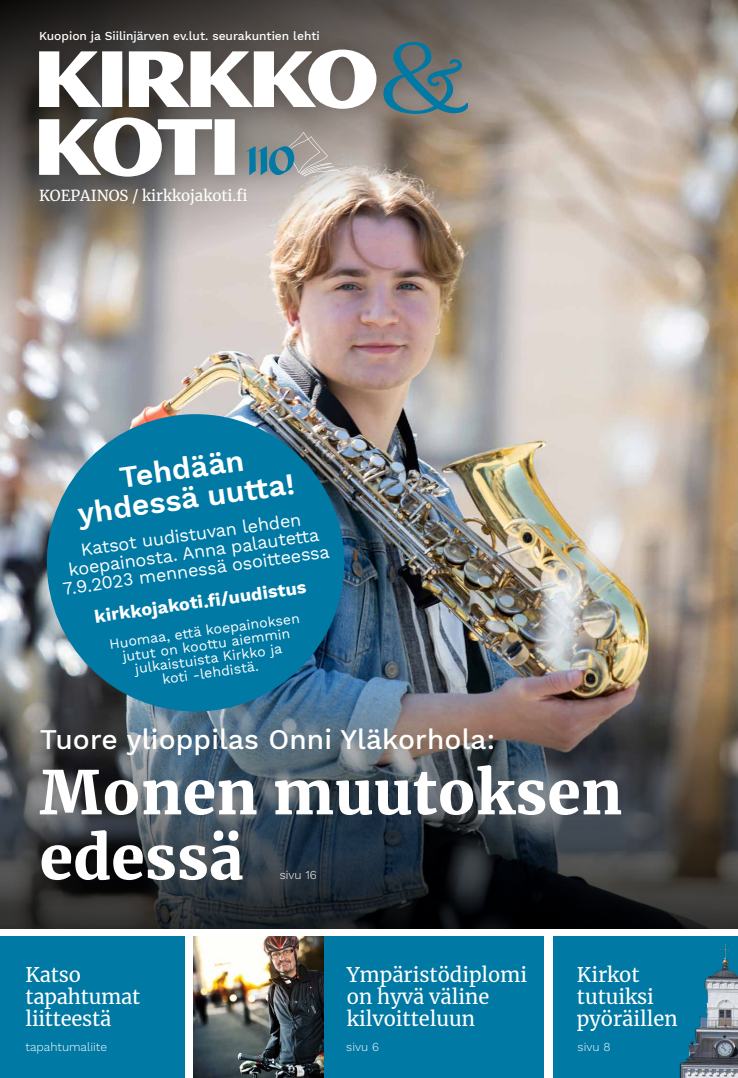
<style>
.page{position:relative;width:738px;height:1078px;background:#fff}
.page>*{position:absolute;margin:0;border:0;box-sizing:border-box;transform-origin:0 0}
.t1{font:900 60px/65px "Merriweather";letter-spacing:.005em;color:#fff}
.t2{font:600 30px/30px "Work Sans";color:#fff;text-align:center}
.t3{font:500 28px "Work Sans";letter-spacing:.005em;color:#fff}
.t4{font:20px/22px "Merriweather";color:#fff}
.t5{font:18px/18px "Work Sans";color:#fff;text-align:center}
.t6{font:700 18px "Work Sans";color:#fff}
.t7{font:15px "Merriweather";color:#fff}
.t8{font:14px/14px "Work Sans";color:#fff;text-align:center}
.t9{font:500 12px "Work Sans";color:#fff}
.t10{font:300 12px "Work Sans";color:#fff}
</style>
<div class="page">
<img style="left:0;top:388px;width:737px;height:268px">
<div style="left:0;top:935px;width:184px;height:142px;background:#0079a4"></div>
<div style="left:553px;top:935px;width:184px;height:142px;background:#0079a4"></div>
<div style="left:193px;top:935px;width:350px;height:142px;background:#0079a4"></div>
<img style="left:193px;top:935px;width:130px;height:142px">
<img style="left:0;top:656px;width:737px;height:272px">
<img style="left:0;top:0;width:737px;height:388px">
<div style="left:15px;top:19px;width:474px;height:180px;background:#000;opacity:.3"></div>
<svg style="left:246px;top:132px;width:93px;height:44px;background:#8c9a9c"></svg>
<svg style="left:383px;top:42px;width:84px;height:72px;background:#58767e"></svg>
<svg style="left:39px;top:117px;width:195px;height:60px"></svg>
<svg style="left:39px;top:50px;width:337px;height:59px"></svg>
<img style="left:667px;top:927px;width:70px;height:150px">
<div style="left:47px;top:414px;width:297px;height:297px;background:#0079a4;border-radius:50%"></div>
<p class="t9" style="left:39px;top:29px;width:282px">Kuopion ja Siilinjärven ev.lut. seurakuntien lehti</p>
<p class="t7" style="left:39px;top:185px;width:210px">KOEPAINOS / kirkkojakoti.fi</p>
<h2 class="t2" style="left:72px;top:470px;width:220px;rotate:-8deg">Tehdään yhdessä uutt a!</h2>
<p class="t5" style="left:57px;top:545px;width:270px;rotate:-8deg">Katsot uudistuvan lehden koepainosta. Anna palautetta<br>7.9.2023 mennessä osoitteessa</p>
<p class="t6" style="left:93px;top:606px;width:215px;rotate:-8deg">kirkkojakoti.fi /uudistus</p>
<p class="t8" style="left:108px;top:637px;width:193px;rotate:-8deg">Huomaa, että koepainoksen jutut on koottu aiemmin julkaistuista Kirkko ja<br>koti -lehdistä.</p>
<h3 class="t3" style="left:40px;top:723px;width:456px">Tuore ylioppilas Onni Yläkorhola:</h3>
<h1 class="t1" style="left:40px;top:758px;width:584px">Monen muutoksen edessä</h1>
<p class="t10" style="left:279px;top:867px;width:38px">sivu 16</p>
<p class="t4" style="left:26px;top:963px;width:116px">Katso tapahtumat liitteestä</p>
<p class="t4" style="left:347px;top:963px;width:181px">Ympäristödiplomi on hyvä väline kilvoitteluun</p>
<p class="t4" style="left:576px;top:963px;width:102px">Kirkot tutuiksi pyöräillen</p>
<p class="t10" style="left:26px;top:1039px;width:83px">tapahtumaliite</p>
<p class="t10" style="left:346px;top:1039px;width:34px">sivu 6</p>
<p class="t10" style="left:577px;top:1039px;width:34px">sivu 8</p>
</div>
